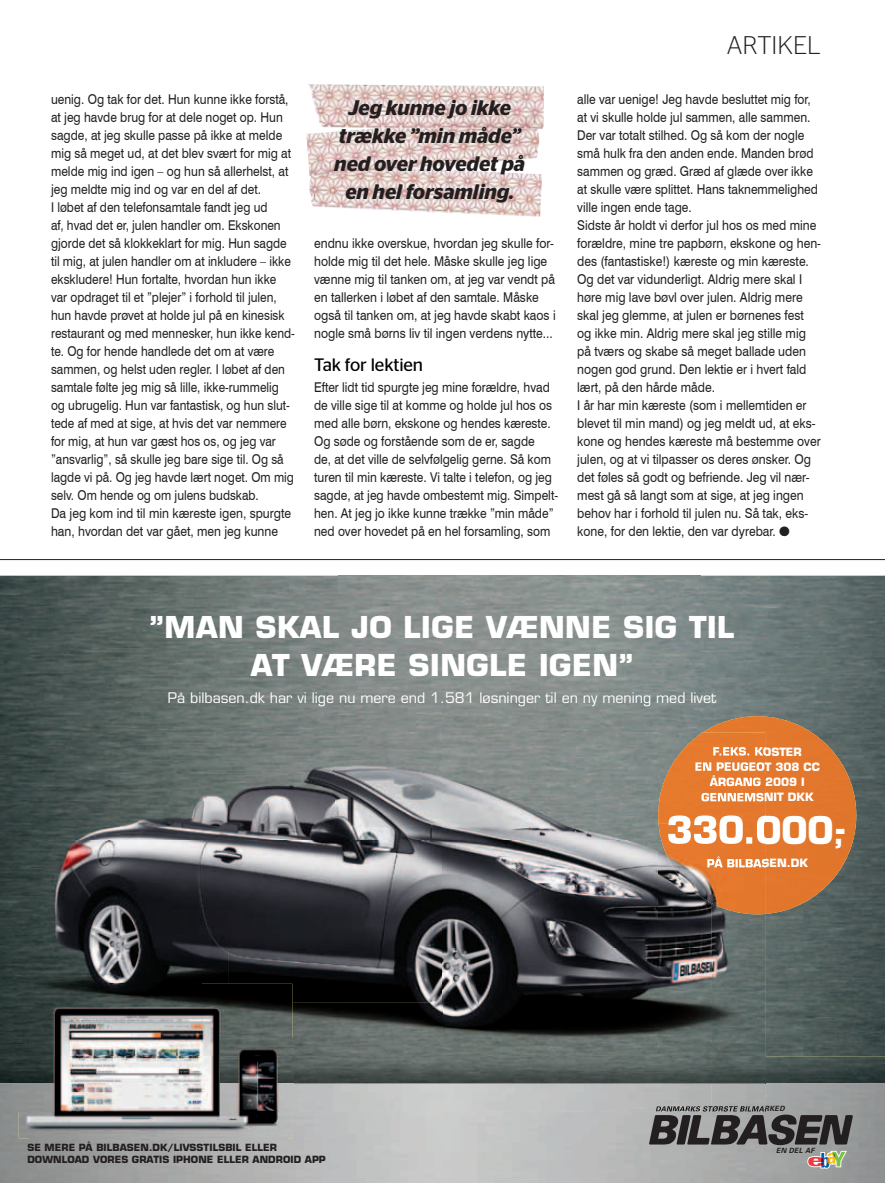
<style>
.page{position:relative;width:885px;height:1183px;background:#fff}
.page>*{position:absolute;margin:0;border:0;box-sizing:border-box;transform-origin:0 0}
.t1{font:700 37.2px "Eurostile LT Std";letter-spacing:-.025em;color:#fff}
.t2{font:700 29.4px/37.8px "Eurostile LT Std";letter-spacing:.02em;color:#fff;text-align:center}
.t3{font:300 25.5px "Stag Sans";color:#231f20}
.t4{font:italic 600 21px/28px "Stag Sans";letter-spacing:-.005em;color:#231f20;text-align:center}
.t5{font:18px "Stag Sans";letter-spacing:-.005em;color:#000001}
.t6{font:14.25px "Eurostile LT Std";color:#fff}
.t7{font:13.5px/18px "Swiss 721 BT";color:#231f20;scale:.89 1}
.t8{font:13.5px/18px "Swiss 721 BT";color:#231f20;scale:.9 1}
.t9{font:300 10.5px "Stag Sans";letter-spacing:.01em;color:#231f20}
.t10{font:700 9.75px/12.1px "Eurostile LT Std";letter-spacing:.005em;color:#231f20}
.t11{font:italic 700 7.2px "Univers";letter-spacing:.035em;color:#231f20}
.s1{font-size:31.05px}
</style>
<div class="page">
<img style="left:0;top:575px;width:339px;height:179px">
<img style="left:339px;top:575px;width:360px;height:157px">
<img style="left:699px;top:575px;width:185px;height:179px">
<img style="left:0;top:754px;width:13px;height:302px">
<img style="left:803px;top:754px;width:81px;height:302px">
<img style="left:711px;top:913px;width:92px;height:143px">
<img style="left:0;top:1056px;width:884px;height:27px">
<img style="left:287px;top:1083px;width:597px;height:99px">
<svg style="left:807px;top:1150px;width:39px;height:18px"></svg>
<img style="left:19px;top:1111px;width:273px;height:26px">
<img style="left:221px;top:1056px;width:71px;height:78px">
<img style="left:702px;top:716px;width:154px;height:197px">
<img style="left:765px;top:746px;width:36px;height:9px">
<img style="left:765px;top:762px;width:54px;height:8px">
<img style="left:765px;top:774px;width:39px;height:11px">
<img style="left:765px;top:792px;width:18px;height:9px">
<img style="left:765px;top:856px;width:43px;height:11px">
<div style="left:765px;top:815px;width:67px;height:28px;background:#e2772d"></div>
<img style="left:13px;top:732px;width:698px;height:216px">
<img style="left:13px;top:948px;width:430px;height:54px">
<img style="left:443px;top:948px;width:268px;height:108px">
<img style="left:13px;top:1002px;width:6px;height:109px">
<img style="left:292px;top:1002px;width:151px;height:54px">
<img style="left:293px;top:1056px;width:472px;height:55px">
<svg style="left:649px;top:1105px;width:203px;height:39px"></svg>
<img style="left:739px;top:1105px;width:26px;height:6px">
<svg style="left:292px;top:1038px;width:1px;height:96px"></svg>
<img style="left:19px;top:983px;width:273px;height:73px">
<img style="left:19px;top:1056px;width:202px;height:55px">
<img style="left:658px;top:732px;width:107px;height:182px">
<img style="left:713px;top:746px;width:52px;height:9px">
<img style="left:695px;top:762px;width:70px;height:8px">
<img style="left:709px;top:774px;width:56px;height:11px">
<img style="left:701px;top:792px;width:64px;height:9px">
<img style="left:707px;top:856px;width:58px;height:11px">
<img style="left:668px;top:815px;width:97px;height:28px">
<img style="left:309px;top:174px;width:233px;height:43px">
<img style="left:306px;top:129px;width:233px;height:47px">
<img style="left:308px;top:84px;width:235px;height:45px">
<hr style="left:0;top:559px;width:884px;height:1px;background:#231f20">
<p class="t7" style="left:51px;top:90px;width:275px">uenig. Og tak for det. Hun kunne ikke forstå, at jeg havde brug for at dele noget op. Hun sagde, at jeg skulle passe på ikke at melde mig så meget ud, at det blev svært for mig at melde mig ind igen – og hun så allerhelst, at jeg meldte mig ind og var en del af det.<br>I løbet af den telefonsamtale fandt jeg ud<br>af, hvad det er, julen handler om. Ekskonen gjorde det så klokkeklart for mig. Hun sagde til mig, at julen handler om at inkludere – ikke ekskludere! Hun fortalte, hvordan hun ikke var opdraget til et ”plejer” i forhold til julen, hun havde prøvet at holde jul på en kinesisk restaurant og med mennesker, hun ikke kend&shy;te. Og for hende handlede det om at være sammen, og helst uden regler. I løbet af den samtale følte jeg mig så lille, ikke-rummelig og ubrugelig. Hun var fantastisk, og hun slut&shy;tede af med at sige, at hvis det var nemmere for mig, at hun var gæst hos os, og jeg var ”ansvarlig”, så skulle jeg bare sige til. Og så lagde vi på. Og jeg havde lært noget. Om mig selv. Om hende og om julens budskab.<br>Da jeg kom ind til min kæreste igen, spurgte han, hvordan det var gået, men jeg kunne</p>
<h3 class="t4" style="left:334px;top:94px;width:192px">Jeg kunne jo ikke trække ”min måde” ned over hovedet på en hel forsamling.</h3>
<p class="t8" style="left:314px;top:234px;width:270px">endnu ikke overskue, hvordan jeg skulle for&shy;holde mig til det hele. Måske skulle jeg lige vænne mig til tanken om, at jeg var vendt på en tallerken i løbet af den samtale. Måske også til tanken om, at jeg havde skabt kaos i nogle små børns liv til ingen verdens nytte...</p>
<h3 class="t5" style="left:314px;top:355px;width:110px">Tak for lektien</h3>
<p class="t7" style="left:314px;top:378px;width:275px">Efter lidt tid spurgte jeg mine forældre, hvad de ville sige til at komme og holde jul hos os med alle børn, ekskone og hendes kæreste.<br>Og søde og forstående som de er, sagde<br>de, at det ville de selvfølgelig gerne. Så kom turen til min kæreste. Vi talte i telefon, og jeg sagde, at jeg havde ombestemt mig. Simpelt&shy;hen. At jeg jo ikke kunne trække ”min måde” ned over hovedet på en hel forsamling, som</p>
<h3 class="t3" style="left:727px;top:32px;width:95px">ARTIKEL</h3>
<p class="t7" style="left:577px;top:90px;width:275px">alle var uenige! Jeg havde besluttet mig for, at vi skulle holde jul sammen, alle sammen.<br>Der var totalt stilhed. Og så kom der nogle små hulk fra den anden ende. Manden brød sammen og græd. Græd af glæde over ikke at skulle være splittet. Hans taknemmelighed ville ingen ende tage.<br>Sidste år holdt vi derfor jul hos os med mine forældre, mine tre papbørn, ekskone og hen&shy;des (fantastiske!) kæreste og min kæreste.<br>Og det var vidunderligt. Aldrig mere skal I høre mig lave bøvl over julen. Aldrig mere skal jeg glemme, at julen er børnenes fest og ikke min. Aldrig mere skal jeg stille mig på tværs og skabe så meget ballade uden nogen god grund. Den lektie er i hvert fald lært, på den hårde måde.<br>I år har min kæreste (som i mellemtiden er blevet til min mand) og jeg meldt ud, at eks&shy;kone og hendes kæreste må bestemme over julen, og at vi tilpasser os deres ønsker. Og det føles så godt og befriende. Jeg vil nær&shy;mest gå så langt som at sige, at jeg ingen behov har i forhold til julen nu. Så tak, eks&shy;kone, for den lektie, den var dyrebar. ●</p>
<h2 class="t2" style="left:150px;top:608px;width:586px">”MAN SKAL JO LIGE VÆNNE SIG TIL<br>AT VÆRE SINGLE IGEN”</h2>
<p class="t6" style="left:168px;top:689px;width:550px">På bilbasen.dk har vi lige nu mere end 1.581 løsninger til en ny mening med livet</p>
<p class="t9" style="left:51px;top:1138px;width:103px">www.altfordamerne.dk</p>
<p class="t10" style="left:27px;top:1141px;width:300px">SE MERE PÅ BILBASEN.DK/LIVSSTILSBIL ELLER<br>DOWNLOAD VORES GRATIS IPHONE ELLER ANDROID APP</p>
<h1 class="t1" style="left:666px;top:806px;width:180px">330.000<span class="s1">,-</span></h1>
<p class="t11" style="left:776px;top:1145px;width:40px">EN DEL AF</p>
</div>
